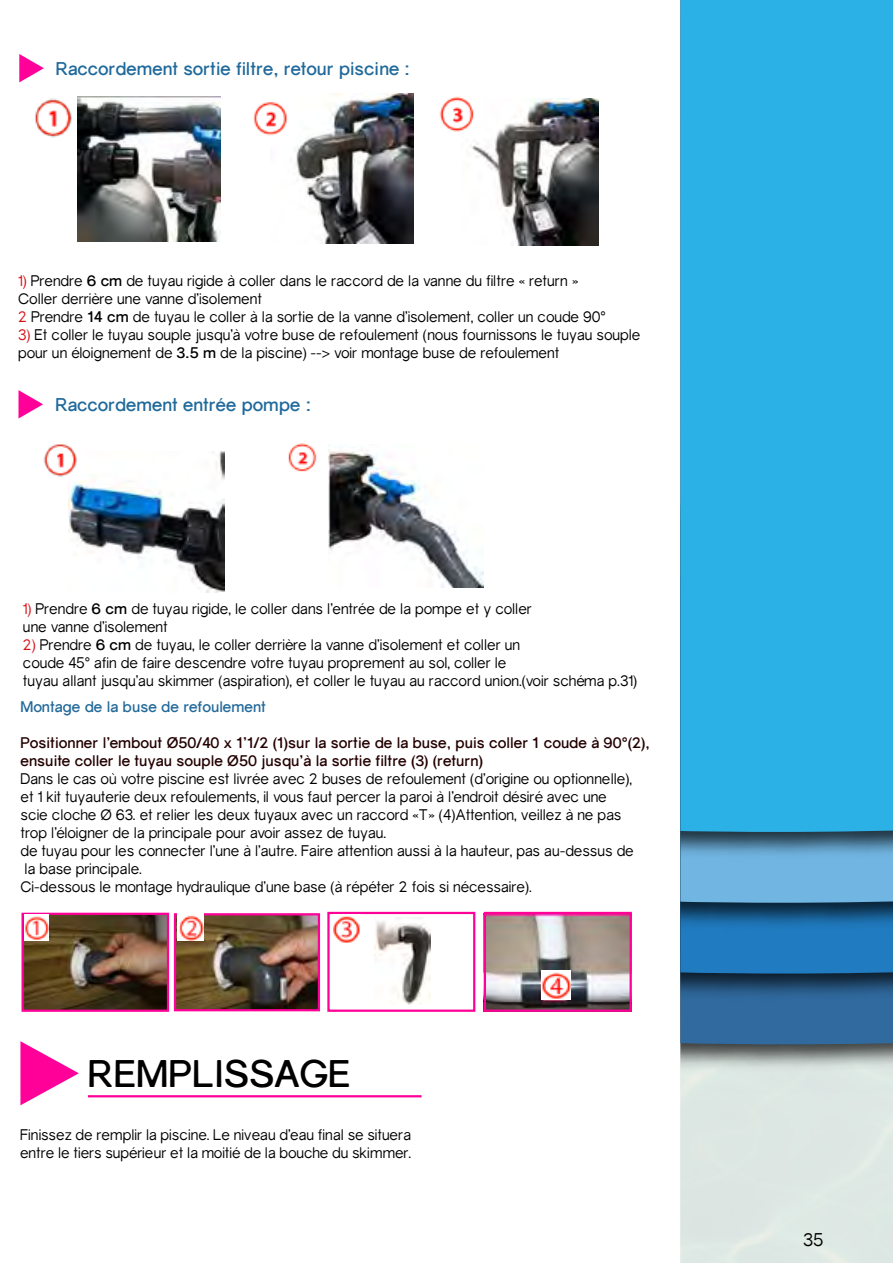
<style>
.page{position:relative;width:893px;height:1263px;background:#fff}
.page>*{position:absolute;margin:0;border:0;box-sizing:border-box;transform-origin:0 0}
.t1{font:700 37.5px "Gravity";color:#000}
.t2{font:700 18px "Gravity";letter-spacing:-.005em;color:#1f699b}
.t3{font:18px "Gravity";color:#000}
.t4{font:15px/18px "Gravity";letter-spacing:-.005em;color:#000}
.t5{font:700 15px/18px "Gravity";color:#240100}
.t6{font:700 15px "Gravity";letter-spacing:-.005em;color:#246a9b}
.s1{color:#d61116}
.s2{font-weight:700}
</style>
<div class="page">
<div style="left:680px;top:1093px;width:213px;height:170px;background:#dde7e3"></div>
<svg style="left:680px;top:1022px;width:213px;height:71px;background:#8ea6b4"></svg>
<svg style="left:680px;top:952px;width:213px;height:70px;background:#256295"></svg>
<svg style="left:680px;top:881px;width:213px;height:71px;background:#347db2"></svg>
<div style="left:680px;top:0;width:213px;height:881px;background:#2cb1e7"></div>
<img style="left:487px;top:915px;width:142px;height:94px">
<div style="left:484px;top:912px;width:148px;height:100px;border:2px solid #f09"></div>
<hr style="left:88px;top:1095px;width:334px;height:2px;background:#f09">
<svg style="left:20px;top:1041px;width:59px;height:64px"></svg>
<div style="left:327px;top:912px;width:148px;height:100px;border:2px solid #f09"></div>
<img style="left:25px;top:916px;width:141px;height:93px">
<div style="left:22px;top:913px;width:147px;height:99px;border:2px solid #f09"></div>
<img style="left:177px;top:916px;width:140px;height:92px">
<div style="left:174px;top:913px;width:146px;height:98px;border:2px solid #f09"></div>
<svg style="left:19px;top:390px;width:24px;height:28px"></svg>
<svg style="left:19px;top:54px;width:25px;height:28px"></svg>
<img style="left:34px;top:96px;width:46px;height:45px">
<img style="left:288px;top:443px;width:29px;height:29px">
<img style="left:78px;top:97px;width:142px;height:145px">
<img style="left:296px;top:93px;width:118px;height:150px">
<img style="left:470px;top:99px;width:128px;height:147px">
<img style="left:253px;top:102px;width:35px;height:34px">
<img style="left:439px;top:96px;width:40px;height:40px">
<img style="left:68px;top:452px;width:156px;height:140px">
<img style="left:43px;top:444px;width:41px;height:36px">
<img style="left:328px;top:447px;width:156px;height:140px">
<img style="left:374px;top:918px;width:57px;height:86px">
<img style="left:25px;top:914px;width:24px;height:26px">
<img style="left:178px;top:914px;width:25px;height:26px">
<img style="left:333px;top:916px;width:27px;height:27px">
<img style="left:542px;top:970px;width:28px;height:29px">
<p class="t2" style="left:56px;top:57px;width:356px">Raccordement sortie filtre, retour piscine :</p>
<p class="t4" style="left:18px;top:272px;width:589px"><span class="s1">1)</span> Prendre <span class="s2">6 cm</span> de tuyau rigide à coller dans le raccord de la vanne du filtre « return »<br>Coller derrière une vanne d’isolement<br><span class="s1">2</span> Prendre <span class="s2">14 cm</span> de tuyau le coller à la sortie de la vanne d’isolement, coller un coude 90°</p>
<p class="t4" style="left:18px;top:326px;width:624px"><span class="s1">3)</span> Et coller le tuyau souple jusqu’à votre buse de refoulement (nous fournissons le tuyau souple pour un éloignement de <span class="s2">3.5 m</span> de la piscine) --&gt; voir montage buse de refoulement</p>
<p class="t2" style="left:56px;top:393px;width:257px">Raccordement entrée pompe :</p>
<p class="t4" style="left:23px;top:599px;width:511px"><span class="s1">1)</span> Prendre <span class="s2">6 cm</span> de tuyau rigide, le coller dans l’entrée de la pompe et y coller une vanne d’isolement</p>
<p class="t4" style="left:23px;top:635px;width:616px"><span class="s1">2)</span> Prendre <span class="s2">6 cm</span> de tuyau, le coller derrière la vanne d’isolement et coller un<br>coude 45° afin de faire descendre votre tuyau proprement au sol, coller le<br>tuyau allant jusqu’au skimmer (aspiration), et coller le tuyau au raccord union.(voir schéma p.31)</p>
<p class="t6" style="left:20px;top:697px;width:247px">Montage de la buse de refoulement</p>
<p class="t5" style="left:20px;top:733px;width:631px">Positionner l’embout Ø50/40 x 1’1/2 (1)sur la sortie de la buse, puis coller 1 coude à 90°(2), ensuite coller le tuyau souple Ø50 jusqu’à la sortie filtre (3) (return)</p>
<p class="t4" style="left:20px;top:770px;width:615px">Dans le cas où votre piscine est livrée avec 2 buses de refoulement (d’origine ou optionnelle), et 1 kit tuyauterie deux refoulements, il vous faut percer la paroi à l’endroit désiré avec une scie cloche Ø 63. et relier les deux tuyaux avec un raccord «T» (4)Attention, veillez à ne pas trop l’éloigner de la principale pour avoir assez de tuyau.<br>de tuyau pour les connecter l’une à l’autre. Faire attention aussi à la hauteur, pas au-dessus de la base principale.<br>Ci-dessous le montage hydraulique d’une base (à répéter 2 fois si nécessaire).</p>
<h1 class="t1" style="left:88px;top:1050px;width:264px">REMPLISSAGE</h1>
<p class="t4" style="left:20px;top:1125px;width:393px">Finissez de remplir la piscine. Le niveau d’eau final se situera entre le tiers supérieur et la moitié de la bouche du skimmer.</p>
<p class="t3" style="left:803px;top:1229px;width:22px">35</p>
</div>
